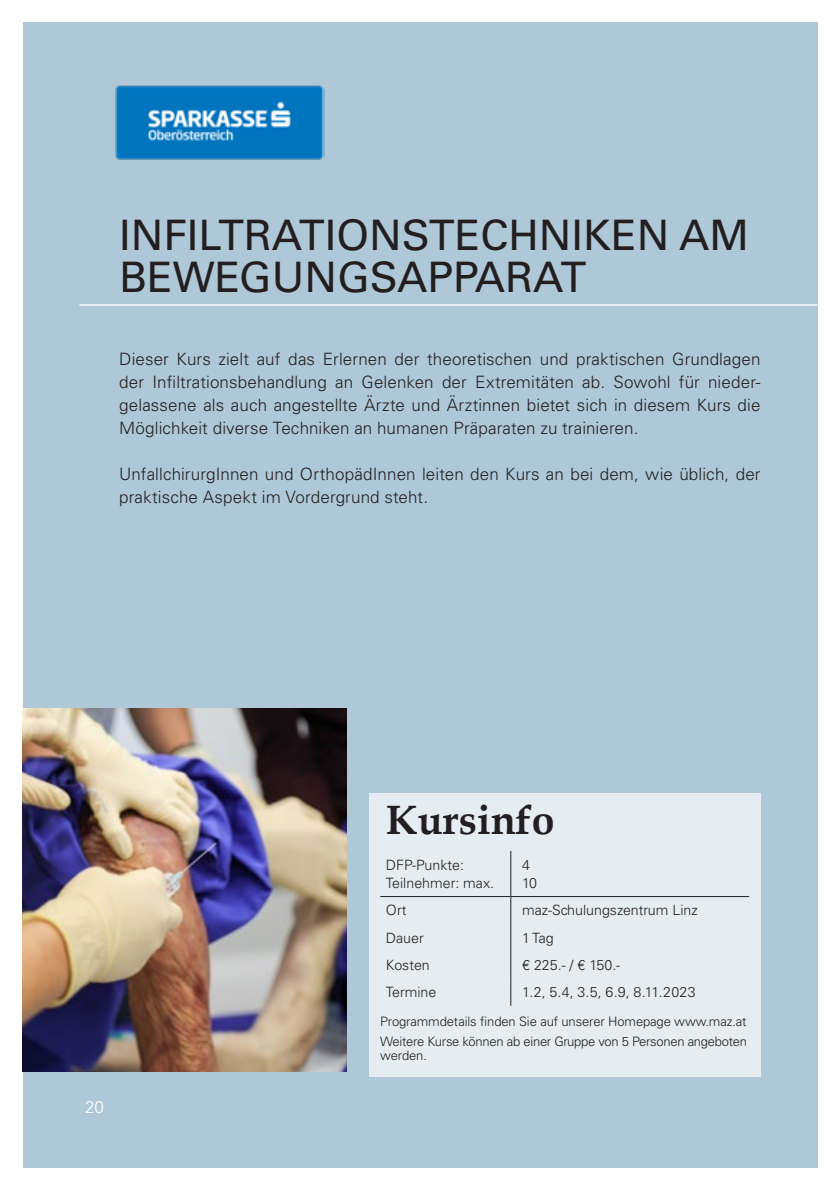
<style>
.page{position:relative;width:840px;height:1191px;background:#fff}
.page>*{position:absolute;margin:0;border:0;box-sizing:border-box;transform-origin:0 0}
.t1{font:42px/42px "Univers LT Std";color:#231f20}
.t2{font:700 41px "Book Antiqua";color:#231f20}
.t3{font:300 17px/23px "Univers LT Std";letter-spacing:.005em;color:#231f20;text-align:justify}
.t4{font:300 17px "Univers LT Std";color:#fff}
.t5{font:300 14.2px/18.4px "Univers LT Std";color:#231f20}
.t6{font:300 13px/19.8px "Univers LT Std";letter-spacing:-.02em;color:#231f20}
</style>
<div class="page">
<div style="left:23px;top:23px;width:793px;height:1145px;background:#afc8d8"></div>
<hr style="left:79px;top:304px;width:737px;height:2px;background:#fff">
<div style="left:369px;top:792px;width:391px;height:284px;background:#e5edf2"></div>
<hr style="left:510px;top:851px;width:1px;height:45px;background:#231f20">
<svg style="left:510px;top:897px;width:1px;height:108px"></svg>
<hr style="left:380px;top:896px;width:130px;height:1px;background:#231f20">
<hr style="left:510px;top:896px;width:238px;height:1px;background:#231f20">
<img style="left:23px;top:709px;width:323px;height:362px">
<img style="left:115px;top:85px;width:209px;height:75px">
<h1 class="t1" style="left:119px;top:214px;width:631px">INFILTRATIONSTECHNIKEN AM<br>BEWEGUNGSAPPARAT</h1>
<p class="t3" style="left:119px;top:348px;width:642px">Dieser Kurs zielt auf das Erlernen der theoretischen und praktischen Grundlagen der Infiltrationsbehandlung an Gelenken der Extremitäten ab. Sowohl für nieder&shy;gelassene als auch angestellte Ärzte und Ärztinnen bietet sich in diesem Kurs die Möglichkeit diverse Techniken an humanen Präparaten zu trainieren.</p>
<p class="t3" style="left:119px;top:463px;width:642px">UnfallchirurgInnen und OrthopädInnen leiten den Kurs an bei dem, wie üblich, der praktische Aspekt im Vordergrund steht.</p>
<p class="t4" style="left:85px;top:1096px;width:20px">20</p>
<h2 class="t2" style="left:386px;top:796px;width:170px">Kursinfo</h2>
<p class="t5" style="left:386px;top:855px;width:110px">DFP-Punkte:<br>Teilnehmer: max.</p>
<p class="t5" style="left:522px;top:855px;width:16px">4<br>10</p>
<p class="t5" style="left:386px;top:901px;width:22px">Ort</p>
<p class="t5" style="left:522px;top:901px;width:177px">maz-Schulungszentrum Linz</p>
<p class="t5" style="left:386px;top:928px;width:39px">Dauer</p>
<p class="t5" style="left:522px;top:928px;width:33px">1 Tag</p>
<p class="t5" style="left:386px;top:955px;width:45px">Kosten</p>
<p class="t5" style="left:522px;top:955px;width:99px">€ 225.- / € 150.-</p>
<p class="t5" style="left:386px;top:983px;width:52px">Termine</p>
<p class="t5" style="left:522px;top:983px;width:175px">1.2, 5.4, 3.5, 6.9, 8.11.2023</p>
<p class="t6" style="left:380px;top:1011px;width:368px">Programmdetails finden Sie auf unserer Homepage www.maz.at<br>Weitere Kurse können ab einer Gruppe von 5 Personen angeboten</p>
<p class="t6" style="left:380px;top:1045px;width:48px">werden.</p>
</div>
